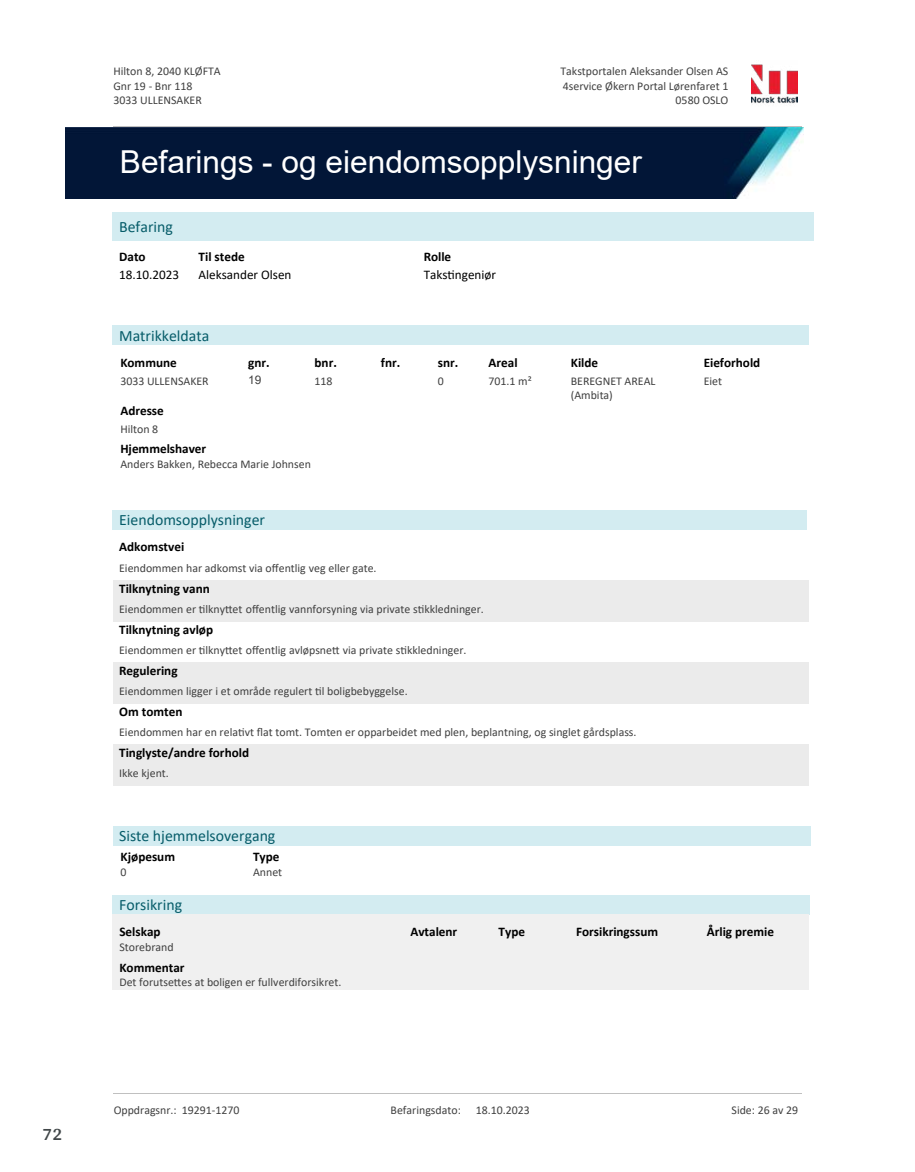
<style>
.page{position:relative;width:915px;height:1172px;background:#fff}
.page>*{position:absolute;margin:0;border:0;box-sizing:border-box;transform-origin:0 0}
.t1{font:31.65px "Arial";color:#fff}
.t2{font:700 18px "Arya";color:#414749}
.t3{font:15.75px "Calibri";color:#065c69}
.t4{font:700 13.2px "Calibri";color:#000}
.t5{font:13.2px "Calibri";color:#000}
.t6{font:11.85px/14.5px "Calibri";color:#404040}
.t7{font:11.85px "Arial";color:#404040}
</style>
<div class="page">
<div style="left:113px;top:212px;width:700px;height:28px;background:#d3ecf1"></div>
<div style="left:113px;top:326px;width:696px;height:19px;background:#d3ecf1"></div>
<div style="left:113px;top:580px;width:695px;height:41px;background:#ebebeb"></div>
<div style="left:113px;top:662px;width:695px;height:41px;background:#ebebeb"></div>
<div style="left:113px;top:744px;width:695px;height:41px;background:#ebebeb"></div>
<div style="left:113px;top:510px;width:694px;height:19px;background:#d3ecf1"></div>
<div style="left:113px;top:826px;width:697px;height:20px;background:#d3ecf1"></div>
<img style="left:65px;top:128px;width:738px;height:71px">
<div style="left:113px;top:895px;width:696px;height:19px;background:#d3ecf1"></div>
<div style="left:113px;top:914px;width:695px;height:75px;background:#f0f0f0"></div>
<img style="left:751px;top:64px;width:46px;height:40px">
<hr style="left:113px;top:127px;width:688px;height:1px;background:#c0c0c0">
<hr style="left:113px;top:1093px;width:688px;height:1px;background:#c0c0c0">
<h2 class="t2" style="left:43px;top:1123px;width:21px">72</h2>
<p class="t6" style="left:113px;top:64px;width:109px">Hilton 8, 2040 KLØFTA<br>Gnr 19 - Bnr 118<br>3033 ULLENSAKER</p>
<p class="t6" style="left:560px;top:64px;width:169px">Takstportalen Aleksander Olsen AS</p>
<p class="t6" style="left:562px;top:78px;width:167px">4service Økern Portal Lørenfaret 1</p>
<p class="t6" style="left:675px;top:93px;width:54px">0580 OSLO</p>
<h1 class="t1" style="left:120px;top:141px;width:523px">Befarings - og eiendomsopplysninger</h1>
<h3 class="t3" style="left:119px;top:215px;width:55px">Befaring</h3>
<p class="t4" style="left:119px;top:247px;width:28px">Dato</p>
<p class="t4" style="left:198px;top:247px;width:48px">Til stede</p>
<p class="t4" style="left:423px;top:247px;width:29px">Rolle</p>
<p class="t5" style="left:119px;top:266px;width:61px">18.10.2023</p>
<p class="t5" style="left:198px;top:266px;width:94px">Aleksander Olsen</p>
<p class="t5" style="left:423px;top:266px;width:74px">Taks琀椀ngeniør</p>
<h3 class="t3" style="left:119px;top:325px;width:92px">Matrikkeldata</h3>
<p class="t4" style="left:120px;top:353px;width:58px">Kommune</p>
<p class="t6" style="left:120px;top:373px;width:90px">3033 ULLENSAKER</p>
<p class="t4" style="left:248px;top:353px;width:23px">gnr.</p>
<p class="t7" style="left:248px;top:372px;width:15px">19</p>
<p class="t4" style="left:314px;top:353px;width:24px">bnr.</p>
<p class="t6" style="left:314px;top:373px;width:20px">118</p>
<p class="t4" style="left:120px;top:401px;width:45px">Adresse</p>
<p class="t6" style="left:120px;top:421px;width:39px">Hilton 8</p>
<p class="t4" style="left:120px;top:439px;width:87px">Hjemmelshaver</p>
<p class="t6" style="left:120px;top:456px;width:192px">Anders Bakken, Rebecca Marie Johnsen</p>
<h3 class="t3" style="left:119px;top:509px;width:147px">Eiendomsopplysninger</h3>
<p class="t4" style="left:119px;top:538px;width:67px">Adkomstvei</p>
<p class="t4" style="left:381px;top:353px;width:21px">fnr.</p>
<p class="t4" style="left:438px;top:353px;width:22px">snr.</p>
<p class="t6" style="left:438px;top:373px;width:8px">0</p>
<p class="t6" style="left:119px;top:560px;width:259px">Eiendommen har adkomst via o昀昀entlig veg eller gate.</p>
<p class="t4" style="left:119px;top:579px;width:92px">Tilknytning vann</p>
<p class="t4" style="left:488px;top:353px;width:30px">Areal</p>
<p class="t6" style="left:488px;top:373px;width:45px">701.1 m²</p>
<p class="t6" style="left:119px;top:601px;width:366px">Eiendommen er 琀椀lkny琀琀et o昀昀entlig vannforsyning via private s琀椀kkledninger.</p>
<p class="t4" style="left:119px;top:620px;width:95px">Tilknytning avløp</p>
<p class="t6" style="left:119px;top:642px;width:349px">Eiendommen er 琀椀lkny琀琀et o昀昀entlig avløpsne琀琀 via private s琀椀kkledninger.</p>
<p class="t4" style="left:119px;top:661px;width:60px">Regulering</p>
<p class="t6" style="left:119px;top:683px;width:290px">Eiendommen ligger i et område regulert 琀椀l boligbebyggelse.</p>
<p class="t4" style="left:119px;top:702px;width:65px">Om tomten</p>
<p class="t4" style="left:570px;top:353px;width:29px">Kilde</p>
<p class="t6" style="left:570px;top:373px;width:86px">BEREGNET AREAL (Ambita)</p>
<p class="t6" style="left:119px;top:724px;width:518px">Eiendommen har en rela琀椀vt 昀氀at tomt. Tomten er opparbeidet med plen, beplantning, og singlet gårdsplass.</p>
<p class="t4" style="left:119px;top:743px;width:131px">Tinglyste/andre forhold</p>
<p class="t6" style="left:119px;top:765px;width:51px">Ikke kjent.</p>
<h3 class="t3" style="left:119px;top:825px;width:158px">Siste hjemmelsovergang</h3>
<p class="t4" style="left:121px;top:847px;width:56px">Kjøpesum</p>
<p class="t6" style="left:121px;top:864px;width:8px">0</p>
<p class="t4" style="left:253px;top:847px;width:28px">Type</p>
<p class="t6" style="left:253px;top:864px;width:31px">Annet</p>
<p class="t4" style="left:703px;top:353px;width:58px">Eieforhold</p>
<p class="t6" style="left:703px;top:373px;width:20px">Eiet</p>
<h3 class="t3" style="left:119px;top:894px;width:64px">Forsikring</h3>
<p class="t4" style="left:119px;top:923px;width:43px">Selskap</p>
<p class="t4" style="left:410px;top:923px;width:48px">Avtalenr</p>
<p class="t4" style="left:498px;top:923px;width:28px">Type</p>
<p class="t4" style="left:576px;top:923px;width:84px">Forsikringssum</p>
<p class="t4" style="left:706px;top:923px;width:69px">Årlig premie</p>
<p class="t6" style="left:119px;top:940px;width:56px">Storebrand</p>
<p class="t4" style="left:119px;top:958px;width:67px">Kommentar</p>
<p class="t6" style="left:119px;top:975px;width:223px">Det forutse琀琀es at boligen er fullverdiforsikret.</p>
<p class="t6" style="left:114px;top:1102px;width:127px">Oppdragsnr.: 19291-1270</p>
<p class="t6" style="left:390px;top:1102px;width:72px">Befaringsdato:</p>
<p class="t6" style="left:475px;top:1102px;width:55px">18.10.2023</p>
<p class="t6" style="left:731px;top:1102px;width:68px">Side: 26 av 29</p>
</div>
